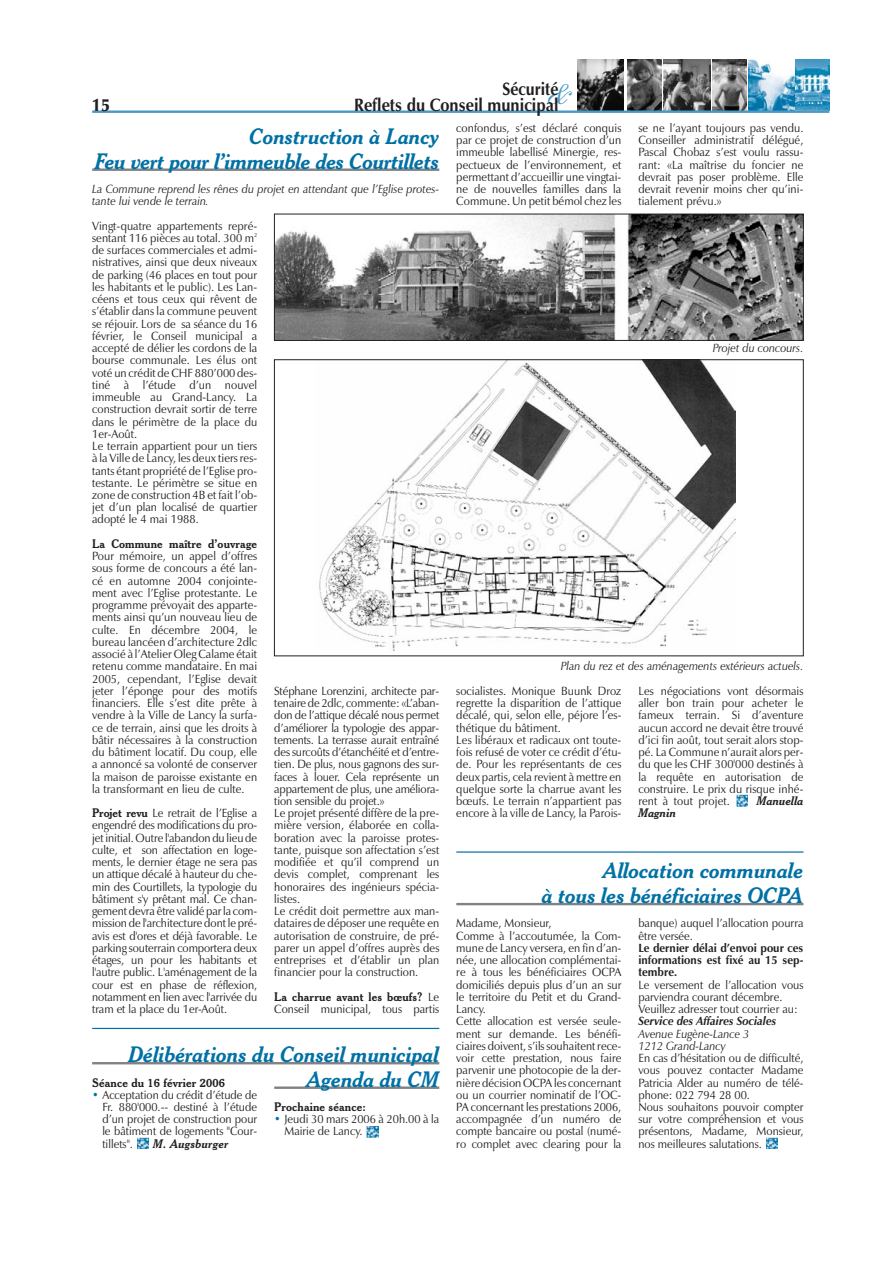
<style>
.page{position:relative;width:893px;height:1263px;background:#fff}
.page>*{position:absolute;margin:0;border:0;box-sizing:border-box;transform-origin:0 0}
.t1{font:42px "Englische Sch T";color:#489ac4}
.t2{font:italic 700 21.6px/24.5px "Cheltenham BT";color:#0071a5;text-align:right;scale:.94 1}
.t3{font:700 18px "Zapf Humanist 601 BT";color:#231f20;scale:.9 1}
.t4{font:700 18px "Zapf Humanist 601 BT";color:#231f20;scale:.88 1}
.t5{font:900 18px "Zapf Humanist 601 BT";color:#231f20;scale:.9 1}
.t6{font:12px/12.3px "Zapf Humanist 601 BT";letter-spacing:.005em;color:#231f20;scale:.94 1}
.t7{font:italic 12px/12.3px "Zapf Humanist 601 BT";color:#231f20;scale:.94 1}
.t8{font:700 12px "Cheltenham BT";letter-spacing:.005em;color:#231f20;scale:.94 1}
.t9{font:700 12px/12.3px "Zapf Humanist 601 BT";color:#231f20;text-align:justify;scale:.94 1}
.t10{font:italic 700 12px "Cheltenham BT";letter-spacing:.005em;color:#231f20;scale:.94 1}
.t11{font:italic 700 12px "Zapf Humanist 601 BT";color:#231f20;scale:.94 1}
.s1{font-family:"Cheltenham BT";font-weight:700}
.s2{font-family:"Zapf Humanist 601 BT";font-weight:400}
.s3{color:#0071a5}
</style>
<div class="page">
<img style="left:712px;top:60px;width:34px;height:51px">
<img style="left:748px;top:60px;width:81px;height:51px">
<img style="left:577px;top:60px;width:46px;height:51px">
<img style="left:664px;top:60px;width:46px;height:51px">
<img style="left:627px;top:60px;width:34px;height:51px">
<hr style="left:92px;top:111px;width:737px;height:2px;background:#489ac4">
<hr style="left:92px;top:1028px;width:347px;height:1px;background:#0071a5">
<hr style="left:456px;top:851px;width:347px;height:2px;background:#0071a5">
<svg style="left:137px;top:1138px;width:11px;height:11px"></svg>
<hr style="left:92px;top:1062px;width:347px;height:2px;background:#808285">
<hr style="left:274px;top:1087px;width:165px;height:2px;background:#808285">
<svg style="left:367px;top:1126px;width:11px;height:12px"></svg>
<hr style="left:456px;top:903px;width:347px;height:2px;background:#808285">
<svg style="left:766px;top:1138px;width:11px;height:11px"></svg>
<hr style="left:92px;top:169px;width:347px;height:2px;background:#808285">
<img style="left:276px;top:216px;width:525px;height:123px">
<div style="left:274px;top:214px;width:529px;height:127px;border:1px solid #231f20"></div>
<img style="left:319px;top:362px;width:416px;height:289px">
<svg style="left:736px;top:795px;width:11px;height:11px"></svg>
<h3 class="t4" style="left:502px;top:81px;width:65px">Sécurité</h3>
<h1 class="t1" style="left:546px;top:65px;width:27px">&amp;</h1>
<h3 class="t5" style="left:92px;top:97px;width:21px">15</h3>
<h3 class="t3" style="left:354px;top:97px;width:228px">Reflets du Conseil municipal</h3>
<h2 class="t2" style="left:95px;top:126px;width:367px">Construction à Lancy<br>Feu vert pour l’immeuble des Courtillets</h2>
<p class="t7" style="left:92px;top:184px;width:371px">La Commune reprend les rênes du projet en attendant que l’Eglise protes&shy;tante lui vende le terrain.</p>
<p class="t6" style="left:456px;top:123px;width:177px;text-align:justify">confondus, s’est déclaré conquis par ce projet de construction d’un immeuble labellisé Minergie, res&shy;pectueux de l’environnement, et permettant d’accueillir une vingtai&shy;ne de nouvelles familles dans la Commune. Un petit bémol chez les</p>
<p class="t6" style="left:638px;top:123px;width:177px;text-align:justify">se ne l’ayant toujours pas vendu.<br>Conseiller administratif délégué, Pascal Chobaz s’est voulu rassu&shy;rant: «La maîtrise du foncier ne devrait pas poser problème. Elle devrait revenir moins cher qu’ini&shy;tialement prévu.»</p>
<p class="t6" style="left:92px;top:221px;width:177px">Vingt-quatre appartements repré&shy;sentant 116 pièces au total. 300 m<sup>2 </sup>de surfaces commerciales et admi&shy;nistratives, ainsi que deux niveaux de parking (46 places en tout pour les habitants et le public). Les Lan&shy;céens et tous ceux qui rêvent de s’établir dans la commune peuvent se réjouir. Lors de sa séance du 16 février, le Conseil municipal a accepté de délier les cordons de la bourse communale. Les élus ont voté un crédit de CHF 880’000 des&shy;tiné à l’étude d’un nouvel immeuble au Grand-Lancy. La construction devrait sortir de terre dans le périmètre de la place du<br>1er-Août.<br>Le terrain appartient pour un tiers à la Ville de Lancy, les deux tiers res&shy;tants étant propriété de l’Eglise pro&shy;testante. Le périmètre se situe en zone de construction 4B et fait l’ob&shy;jet d’un plan localisé de quartier adopté le 4 mai 1988.</p>
<p class="t8" style="left:92px;top:539px;width:177px">La Commune maître d’ouvrage</p>
<p class="t6" style="left:92px;top:551px;width:177px;text-align:justify">Pour mémoire, un appel d’offres sous forme de concours a été lan&shy;cé en automne 2004 conjointe&shy;ment avec l’Eglise protestante. Le programme prévoyait des apparte&shy;ments ainsi qu’un nouveau lieu de culte. En décembre 2004, le bureau lancéen d’architecture 2dlc associé à l’Atelier Oleg Calame était retenu comme mandataire. En mai 2005, cependant, l’Eglise devait jeter l’éponge pour des motifs financiers. Elle s’est dite prête à vendre à la Ville de Lancy la surfa&shy;ce de terrain, ainsi que les droits à bâtir nécessaires à la construction du bâtiment locatif. Du coup, elle a annoncé sa volonté de conserver la maison de paroisse existante en la transformant en lieu de culte.</p>
<p class="t6" style="left:92px;top:808px;width:177px;text-align:justify"><span class="s1">Projet revu</span> Le retrait de l’Eglise a engendré des modifications du pro&shy;jet initial. Outre l'abandon du lieu de culte, et son affectation en loge&shy;ments, le dernier étage ne sera pas un attique décalé à hauteur du che&shy;min des Courtillets, la typologie du bâtiment s'y prêtant mal. Ce chan&shy;gement devra être validé par la com&shy;mission de l'architecture dont le pré&shy;avis est d'ores et déjà favorable. Le parking souterrain comportera deux étages, un pour les habitants et l'autre public. L'aménagement de la cour est en phase de réflexion, notamment en lien avec l'arrivée du tram et la place du 1er-Août.</p>
<p class="t6" style="left:274px;top:686px;width:177px">Stéphane Lorenzini, architecte par&shy;tenaire de 2dlc, commente: «L’aban&shy;don de l’attique décalé nous permet d’améliorer la typologie des appar&shy;tements. La terrasse aurait entraîné des surcoûts d’étanchéité et d’entre&shy;tien. De plus, nous gagnons des sur&shy;faces à louer. Cela représente un appartement de plus, une améliora&shy;tion sensible du projet.»<br>Le projet présenté diffère de la pre&shy;mière version, élaborée en colla&shy;boration avec la paroisse protes&shy;tante, puisque son affectation s’est modifiée et qu’il comprend un devis complet, comprenant les honoraires des ingénieurs spécia&shy;listes.<br>Le crédit doit permettre aux man&shy;dataires de déposer une requête en autorisation de construire, de pré&shy;parer un appel d’offres auprès des entreprises et d’établir un plan financier pour la construction.</p>
<p class="t8" style="left:274px;top:992px;width:177px">La charrue avant les bœufs? <span class="s2">Le</span></p>
<p class="t6" style="left:274px;top:1004px;width:177px">Conseil municipal, tous partis</p>
<h2 class="t2" style="left:129px;top:1044px;width:332px">Délibérations du Conseil municipal<br>Agenda du CM</h2>
<p class="t8" style="left:274px;top:1102px;width:99px">Prochaine séance:</p>
<p class="t6" style="left:284px;top:1114px;width:166px;text-indent:-10px"><span class="s3">•</span> Jeudi 30 mars 2006 à 20h.00 à la<br>Mairie de Lancy.</p>
<p class="t8" style="left:92px;top:1078px;width:143px">Séance du 16 février 2006</p>
<p class="t6" style="left:102px;top:1090px;width:166px;text-align:justify;text-indent:-10px"><span class="s3">•</span> Acceptation du crédit d’étude de Fr. 880'000.-- destiné à l’étude d’un projet de construction pour le bâtiment de logements "Cour&shy;tillets".</p>
<p class="t10" style="left:153px;top:1139px;width:81px">M. Augsburger</p>
<p class="t7" style="left:712px;top:343px;width:98px">Projet du concours.</p>
<p class="t7" style="left:560px;top:661px;width:260px">Plan du rez et des aménagements extérieurs actuels.</p>
<p class="t6" style="left:456px;top:686px;width:177px">socialistes. Monique Buunk Droz regrette la disparition de l’attique décalé, qui, selon elle, péjore l’es&shy;thétique du bâtiment.<br>Les libéraux et radicaux ont toute&shy;fois refusé de voter ce crédit d’étu&shy;de. Pour les représentants de ces deux partis, cela revient à mettre en quelque sorte la charrue avant les bœufs. Le terrain n’appartient pas encore à la ville de Lancy, la Parois-</p>
<p class="t6" style="left:638px;top:686px;width:177px;text-align:justify">Les négociations vont désormais aller bon train pour acheter le fameux terrain. Si d’aventure aucun accord ne devait être trouvé d’ici fin août, tout serait alors stop&shy;pé. La Commune n’aurait alors per&shy;du que les CHF 300'000 destinés à la requête en autorisation de construire. Le prix du risque inhé&shy;rent à tout projet.</p>
<p class="t10" style="left:756px;top:796px;width:51px">Manuella</p>
<p class="t10" style="left:638px;top:809px;width:42px">Magnin</p>
<h2 class="t2" style="left:542px;top:860px;width:280px">Allocation communale<br>à tous les bénéficiaires OCPA</h2>
<p class="t6" style="left:456px;top:918px;width:177px">Madame, Monsieur,<br>Comme à l’accoutumée, la Com&shy;mune de Lancy versera, en fin d’an&shy;née, une allocation complémentai&shy;re à tous les bénéficiaires OCPA domiciliés depuis plus d’un an sur le territoire du Petit et du Grand-<br>Lancy.<br>Cette allocation est versée seule&shy;ment sur demande. Les bénéfi&shy;ciaires doivent, s’ils souhaitent rece&shy;voir cette prestation, nous faire parvenir une photocopie de la der&shy;nière décision OCPA les concernant ou un courrier nominatif de l’OC-<br>PA concernant les prestations 2006, accompagnée d’un numéro de compte bancaire ou postal (numé&shy;ro complet avec clearing pour la</p>
<p class="t6" style="left:638px;top:918px;width:177px">banque) auquel l’allocation pourra être versée.</p>
<p class="t9" style="left:638px;top:943px;width:177px">Le dernier délai d’envoi pour ces informations est fixé au 15 sep&shy;tembre.</p>
<p class="t6" style="left:638px;top:980px;width:177px">Le versement de l’allocation vous parviendra courant décembre.<br>Veuillez adresser tout courrier au:</p>
<p class="t11" style="left:638px;top:1016px;width:148px">Service des Affaires Sociales</p>
<p class="t7" style="left:638px;top:1029px;width:120px">Avenue Eugène-Lance 3<br>1212 Grand-Lancy</p>
<p class="t6" style="left:638px;top:1053px;width:177px">En cas d’hésitation ou de difficulté, vous pouvez contacter Madame<br>Patricia Alder au numéro de télé&shy;phone: 022 794 28 00.<br>Nous souhaitons pouvoir compter sur votre compréhension et vous présentons, Madame, Monsieur, nos meilleures salutations.</p>
</div>
